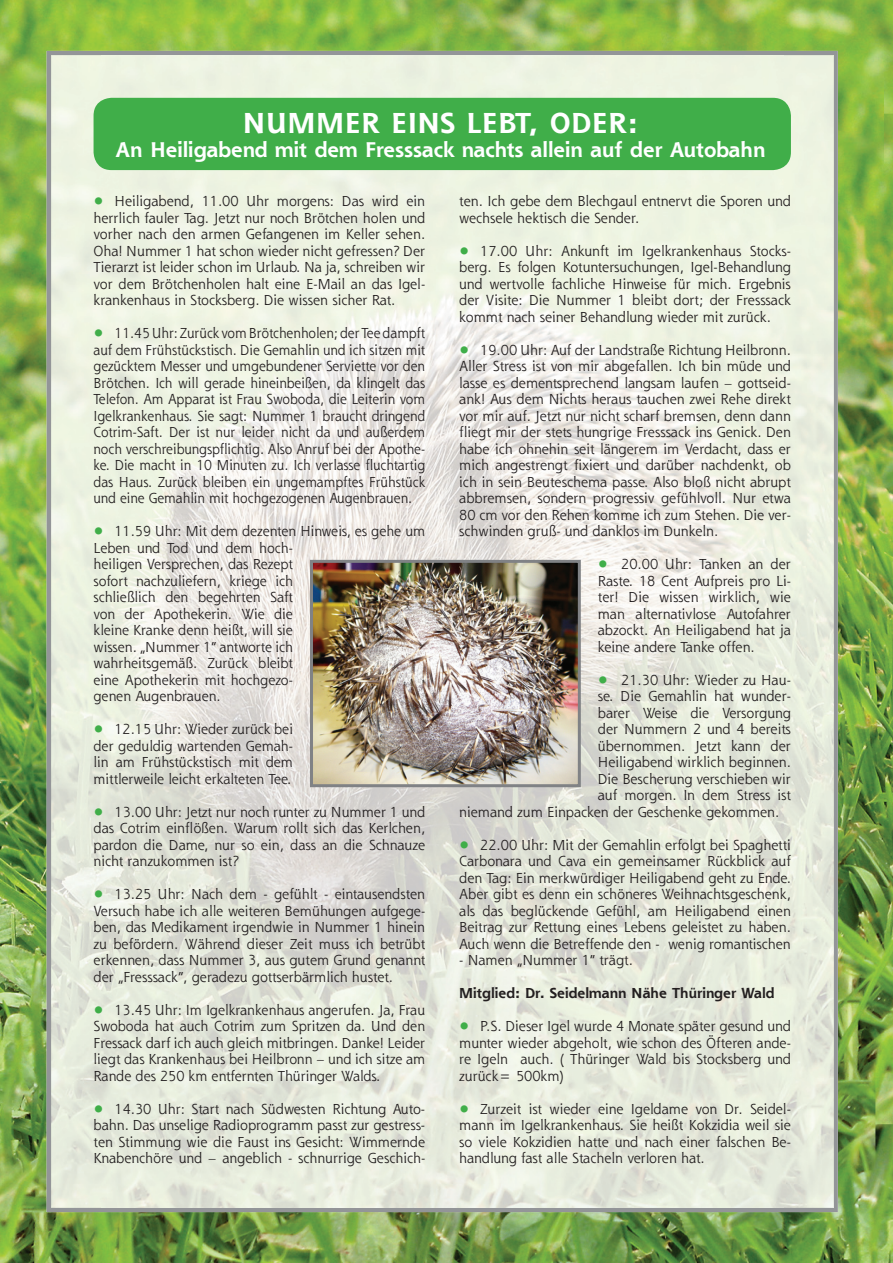
<style>
.page{position:relative;width:893px;height:1263px;background:#fff}
.page>*{position:absolute;margin:0;border:0;box-sizing:border-box;transform-origin:0 0}
.t1{font:700 28.5px "Shannon ATT";letter-spacing:.02em;color:#fff}
.t2{font:700 21px "Shannon ATT";color:#fff}
.t3{font:14.25px/16.5px "Shannon ATT";color:#231f20;text-align:justify}
.t4{font:14.25px/16.5px "Shannon ATT";color:#231f20;text-align:justify;scale:.96 1}
.t5{font:700 14.25px "Shannon ATT";color:#231f20}
.s1{color:#40ae49}
</style>
<div class="page">
<img style="left:0;top:0;width:893px;height:1263px">
<img style="left:100px;top:55px;width:684px;height:785px">
<img style="left:100px;top:840px;width:684px;height:367px">
<img style="left:51px;top:55px;width:49px;height:1153px">
<img style="left:784px;top:55px;width:49px;height:1153px">
<div style="left:94px;top:98px;width:697px;height:72px;background:#40ae49;border-radius:18px"></div>
<img style="left:314px;top:564px;width:263px;height:219px">
<div style="left:310px;top:560px;width:271px;height:227px;border:3px solid #808285"></div>
<h1 class="t1" style="left:243px;top:106px;width:396px">NUMMER EINS LEBT, ODER:</h1>
<h2 class="t2" style="left:116px;top:137px;width:651px">An Heiligabend mit dem Fresssack nachts allein auf der Autobahn</h2>
<p class="t3" style="left:94px;top:193px;width:333px"><span class="s1">•</span> Heiligabend, 11.00 Uhr morgens: Das wird ein herrlich fauler Tag. Jetzt nur noch Brötchen holen und vorher nach den armen Gefangenen im Keller sehen.<br>Oha! Nummer 1 hat schon wieder nicht gefressen? Der Tierarzt ist leider schon im Urlaub. Na ja, schreiben wir vor dem Brötchenholen halt eine E-Mail an das Igel&shy;krankenhaus in Stocksberg. Die wissen sicher Rat.</p>
<p class="t4" style="left:94px;top:325px;width:347px"><span class="s1">•</span> 11.45 Uhr: Zurück vom Brötchenholen; der Tee dampft auf dem Frühstückstisch. Die Gemahlin und ich sitzen mit gezücktem Messer und umgebundener Serviette vor den Brötchen. Ich will gerade hineinbeißen, da klingelt das Telefon. Am Apparat ist Frau Swoboda, die Leiterin vom Igelkrankenhaus. Sie sagt: Nummer 1 braucht dringend Cotrim-Saft. Der ist nur leider nicht da und außerdem noch verschreibungspflichtig. Also Anruf bei der Apothe&shy;ke. Die macht in 10 Minuten zu. Ich verlasse fluchtartig das Haus. Zurück bleiben ein ungemampftes Frühstück und eine Gemahlin mit hochgezogenen Augenbrauen.</p>
<p class="t3" style="left:94px;top:523px;width:333px;text-align:left"><span class="s1">•</span> 11.59 Uhr: Mit dem dezenten Hinweis, es gehe um<br>Leben und Tod und dem hoch-<br>heiligen Versprechen, das Rezept<br>sofort nachzuliefern, kriege ich<br>schließlich den begehrten Saft<br>von der Apothekerin. Wie die<br>kleine Kranke denn heißt, will sie<br>wissen. „Nummer 1“ antworte ich<br>wahrheitsgemäß. Zurück bleibt<br>eine Apothekerin mit hochgezo-<br>genen Augenbrauen.</p>
<p class="t3" style="left:94px;top:721px;width:201px"><span class="s1">•</span> 12.15 Uhr: Wieder zurück bei der geduldig wartenden Gemah&shy;lin am Frühstückstisch mit dem mittlerweile leicht erkalteten Tee.</p>
<p class="t3" style="left:94px;top:803px;width:333px"><span class="s1">•</span> 13.00 Uhr: Jetzt nur noch runter zu Nummer 1 und das Cotrim einflößen. Warum rollt sich das Kerlchen, pardon die Dame, nur so ein, dass an die Schnauze nicht ranzukommen ist?</p>
<p class="t3" style="left:94px;top:886px;width:333px"><span class="s1">•</span> 13.25 Uhr: Nach dem - gefühlt - eintausendsten Versuch habe ich alle weiteren Bemühungen aufgege&shy;ben, das Medikament irgendwie in Nummer 1 hinein zu befördern. Während dieser Zeit muss ich betrübt erkennen, dass Nummer 3, aus gutem Grund genannt der „Fresssack“, geradezu gottserbärmlich hustet.</p>
<p class="t3" style="left:94px;top:1001px;width:333px"><span class="s1">•</span> 13.45 Uhr: Im Igelkrankenhaus angerufen. Ja, Frau Swoboda hat auch Cotrim zum Spritzen da. Und den Fressack darf ich auch gleich mitbringen. Danke! Leider liegt das Krankenhaus bei Heilbronn – und ich sitze am Rande des 250 km entfernten Thüringer Walds.</p>
<p class="t3" style="left:94px;top:1100px;width:333px"><span class="s1">•</span> 14.30 Uhr: Start nach Südwesten Richtung Auto&shy;bahn. Das unselige Radioprogramm passt zur gestress&shy;ten Stimmung wie die Faust ins Gesicht: Wimmernde Knabenchöre und – angeblich - schnurrige Geschich-</p>
<p class="t3" style="left:459px;top:193px;width:333px">ten. Ich gebe dem Blechgaul entnervt die Sporen und wechsele hektisch die Sender.</p>
<p class="t3" style="left:459px;top:242px;width:333px"><span class="s1">•</span> 17.00 Uhr: Ankunft im Igelkrankenhaus Stocks&shy;berg. Es folgen Kotuntersuchungen, Igel-Behandlung und wertvolle fachliche Hinweise für mich. Ergebnis der Visite: Die Nummer 1 bleibt dort; der Fresssack kommt nach seiner Behandlung wieder mit zurück.</p>
<p class="t3" style="left:459px;top:341px;width:333px"><span class="s1">•</span> 19.00 Uhr: Auf der Landstraße Richtung Heilbronn.<br>Aller Stress ist von mir abgefallen. Ich bin müde und lasse es dementsprechend langsam laufen – gottseid&shy;ank! Aus dem Nichts heraus tauchen zwei Rehe direkt vor mir auf. Jetzt nur nicht scharf bremsen, denn dann fliegt mir der stets hungrige Fresssack ins Genick. Den habe ich ohnehin seit längerem im Verdacht, dass er mich angestrengt fixiert und darüber nachdenkt, ob ich in sein Beuteschema passe. Also bloß nicht abrupt abbremsen, sondern progressiv gefühlvoll. Nur etwa 80 cm vor den Rehen komme ich zum Stehen. Die ver&shy;schwinden gruß- und danklos im Dunkeln.</p>
<p class="t3" style="left:598px;top:556px;width:195px"><span class="s1">•</span> 20.00 Uhr: Tanken an der Raste. 18 Cent Aufpreis pro Li&shy;ter! Die wissen wirklich, wie man alternativlose Autofahrer abzockt. An Heiligabend hat ja keine andere Tanke offen.</p>
<p class="t3" style="left:598px;top:671px;width:195px"><span class="s1">•</span> 21.30 Uhr: Wieder zu Hau-</p>
<p class="t3" style="left:598px;top:688px;width:195px">se. Die Gemahlin hat wunder-</p>
<p class="t3" style="left:598px;top:704px;width:195px">barer Weise die Versorgung</p>
<p class="t3" style="left:598px;top:721px;width:195px">der Nummern 2 und 4 bereits</p>
<p class="t3" style="left:598px;top:737px;width:195px">übernommen. Jetzt kann der</p>
<p class="t3" style="left:598px;top:754px;width:195px">Heiligabend wirklich beginnen.</p>
<p class="t3" style="left:598px;top:770px;width:195px">Die Bescherung verschieben wir</p>
<p class="t3" style="left:598px;top:787px;width:195px">auf morgen. In dem Stress ist</p>
<p class="t3" style="left:459px;top:803px;width:322px">niemand zum Einpacken der Geschenke gekommen.</p>
<p class="t3" style="left:459px;top:836px;width:333px"><span class="s1">•</span> 22.00 Uhr: Mit der Gemahlin erfolgt bei Spaghetti Carbonara und Cava ein gemeinsamer Rückblick auf den Tag: Ein merkwürdiger Heiligabend geht zu Ende.<br>Aber gibt es denn ein schöneres Weihnachtsgeschenk, als das beglückende Gefühl, am Heiligabend einen Beitrag zur Rettung eines Lebens geleistet zu haben.<br>Auch wenn die Betreffende den - wenig romantischen</p>
<p class="t3" style="left:459px;top:952px;width:175px">- Namen „Nummer 1“ trägt.</p>
<p class="t5" style="left:459px;top:984px;width:317px">Mitglied: Dr. Seidelmann Nähe Thüringer Wald</p>
<p class="t3" style="left:459px;top:1018px;width:333px"><span class="s1">•</span> P.S. Dieser Igel wurde 4 Monate später gesund und munter wieder abgeholt, wie schon des Öfteren ande&shy;re Igeln auch. ( Thüringer Wald bis Stocksberg und zurück= 500km)</p>
<p class="t3" style="left:459px;top:1100px;width:333px"><span class="s1">•</span> Zurzeit ist wieder eine Igeldame von Dr. Seidel&shy;mann im Igelkrankenhaus. Sie heißt Kokzidia weil sie so viele Kokzidien hatte und nach einer falschen Be&shy;handlung fast alle Stacheln verloren hat.</p>
</div>
